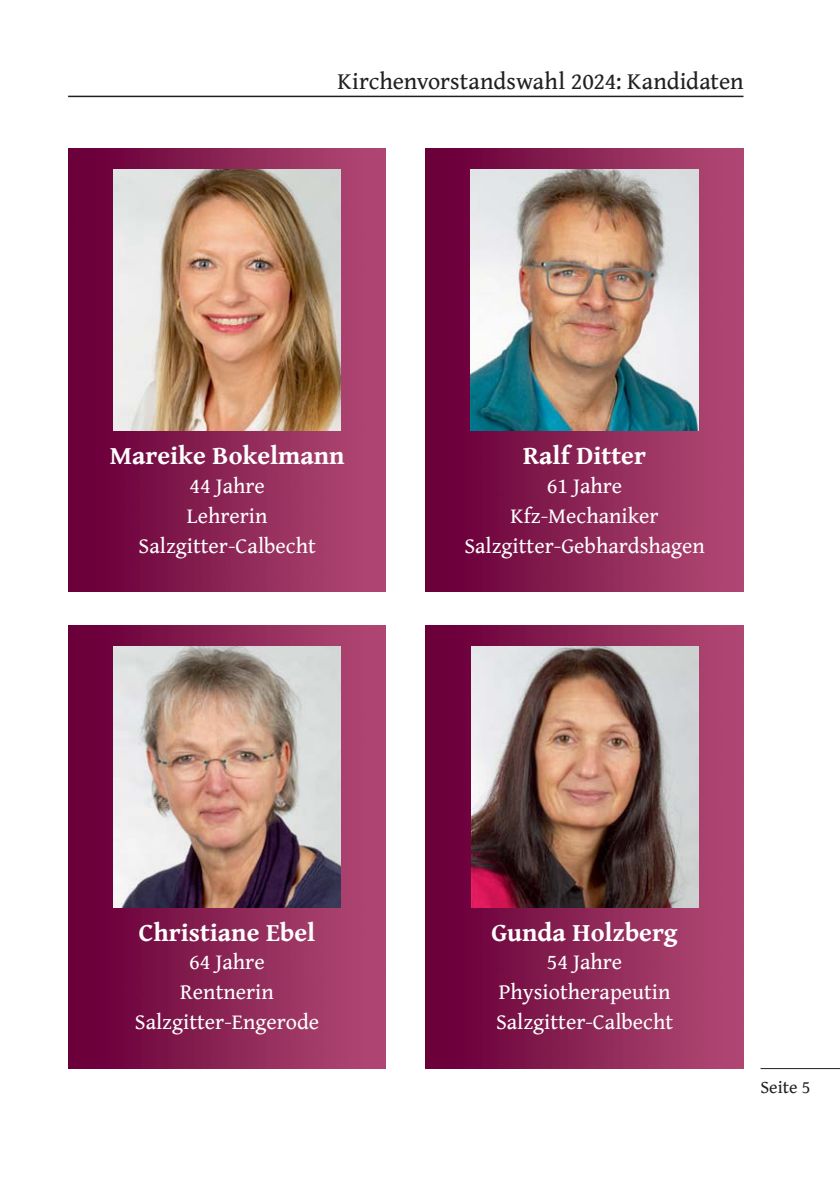
<style>
.page{position:relative;width:840px;height:1191px;background:#fff}
.page>*{position:absolute;margin:0;border:0;box-sizing:border-box;transform-origin:0 0}
.t1{font:700 26px "Gentium Book Basic";color:#fff}
.t2{font:24px "Gentium Book Basic";letter-spacing:-.005em;color:#231f20}
.t3{font:22px/30px "Gentium Book Basic";color:#fff;text-align:center}
.t4{font:18px "Gentium Book Basic";color:#231f20}
</style>
<div class="page">
<hr style="left:68px;top:96px;width:675px;height:1px;background:#231f20">
<hr style="left:760px;top:1068px;width:79px;height:1px;background:#231f20">
<img style="left:425px;top:625px;width:317px;height:443px">
<img style="left:425px;top:149px;width:317px;height:442px">
<img style="left:470px;top:169px;width:227px;height:261px">
<img style="left:471px;top:646px;width:226px;height:261px">
<img style="left:68px;top:625px;width:318px;height:443px">
<img style="left:113px;top:646px;width:227px;height:261px">
<img style="left:68px;top:149px;width:317px;height:442px">
<img style="left:114px;top:169px;width:226px;height:261px">
<p class="t2" style="left:337px;top:68px;width:407px">Kirchenvorstandswahl 2024: Kandidaten</p>
<p class="t1" style="left:110px;top:441px;width:236px">Mareike Bokelmann</p>
<p class="t3" style="left:138px;top:471px;width:179px">44 Jahre<br>Lehrerin<br>Salzgitter-Calbecht</p>
<p class="t1" style="left:523px;top:441px;width:124px">Ralf Ditter</p>
<p class="t3" style="left:464px;top:471px;width:242px">61 Jahre<br>Kfz-Mechaniker<br>Salzgitter-Gebhardshagen</p>
<p class="t1" style="left:139px;top:918px;width:178px">Christiane Ebel</p>
<p class="t3" style="left:135px;top:948px;width:186px">64 Jahre<br>Rentnerin<br>Salzgitter-Engerode</p>
<p class="t1" style="left:491px;top:918px;width:188px">Gunda Holzberg</p>
<p class="t3" style="left:495px;top:948px;width:179px">54 Jahre<br>Physiotherapeutin<br>Salzgitter-Calbecht</p>
<p class="t4" style="left:760px;top:1077px;width:51px">Seite 5</p>
</div>
